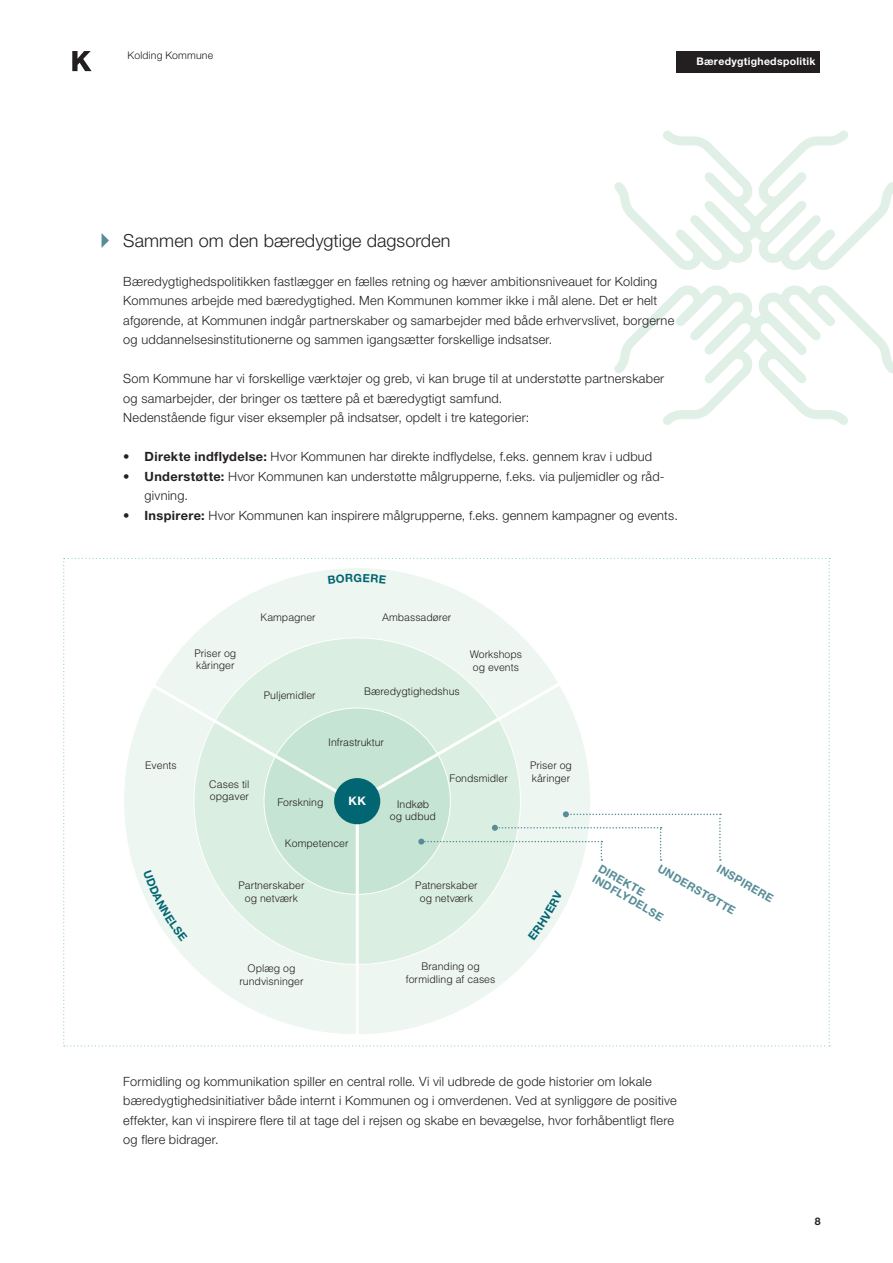
<style>
.page{position:relative;width:893px;height:1263px;background:#fff}
.page>*{position:absolute;margin:0;border:0;box-sizing:border-box;transform-origin:0 0}
.SPOR{font:300 18px "Helvetica Neue LT Std";letter-spacing:.005em;color:#231f20}
.Brødtekst{font:300 12.75px/19.5px "Helvetica Neue LT Std";letter-spacing:.02em;color:#231f20}
.Brødtekst_punkt_niv1_dot{font:300 12.75px/19.5px "Helvetica Neue LT Std";letter-spacing:.02em;color:#231f20}
.t1{font:700 11.7px "Helvetica Neue LT Std";color:#fff}
.t2{font:700 11.25px "Helvetica Neue LT Std";color:#588d98}
.t3{font:700 11.25px "Helvetica Neue LT Std";color:#016671}
.t4{font:300 10.5px/12.6px "Helvetica LT Std";color:#231f20;text-align:center}
.t5{font:700 10.5px "Helvetica Neue LT Std";letter-spacing:.03em;color:#fff}
.t6{font:300 10.5px "Helvetica Neue LT Std";letter-spacing:.02em;color:#231f20}
.t7{font:700 10.5px "Helvetica Neue LT Std";color:#231f20}
.s1{font-weight:700}
</style>
<div class="page">
<svg style="left:72px;top:51px;width:20px;height:20px"></svg>
<div style="left:676px;top:51px;width:144px;height:21px;background:#231f20"></div>
<svg style="left:614px;top:130px;width:279px;height:295px"></svg>
<svg style="left:102px;top:233px;width:7px;height:15px"></svg>
<svg style="left:63px;top:558px;width:767px;height:488px"></svg>
<p class="t6" style="left:128px;top:48px;width:87px">Kolding Kommune</p>
<p class="t5" style="left:696px;top:55px;width:120px">Bæredygtighedspolitik</p>
<p class="SPOR" style="left:123px;top:229px;width:329px">Sammen om den bæredygtige dagsorden</p>
<p class="Brødtekst" style="left:123px;top:271px;width:552px">Bæredygtighedspolitikken fastlægger en fælles retning og hæver ambitionsniveauet for Kolding Kommunes arbejde med bæredygtighed. Men Kommunen kommer ikke i mål alene. Det er helt afgørende, at Kommunen indgår partnerskaber og samarbejder med både erhvervslivet, borgerne og uddannelsesinstitutionerne og sammen igangsætter forskellige indsatser.</p>
<p class="Brødtekst" style="left:123px;top:369px;width:542px">Som Kommune har vi forskellige værktøjer og greb, vi kan bruge til at understøtte partnerskaber og samarbejder, der bringer os tættere på et bæredygtigt samfund.</p>
<p class="Brødtekst" style="left:123px;top:408px;width:408px">Nedenstående figur viser eksempler på indsatser, opdelt i tre kategorier:</p>
<p class="Brødtekst_punkt_niv1_dot" style="left:123px;top:447px;width:530px"><span class="s1">• Direkte indflydelse:</span> Hvor Kommunen har direkte indflydelse, f.eks. gennem krav i udbud</p>
<p class="Brødtekst_punkt_niv1_dot" style="left:145px;top:466px;width:521px;text-indent:-21px"><span class="s1">• Understøtte:</span> Hvor Kommunen kan understøtte målgrupperne, f.eks. via puljemidler og råd&shy;givning.</p>
<p class="Brødtekst_punkt_niv1_dot" style="left:123px;top:505px;width:556px"><span class="s1">• Inspirere:</span> Hvor Kommunen kan inspirere målgrupperne, f.eks. gennem kampagner og events.</p>
<p class="t4" style="left:145px;top:759px;width:33px">Events</p>
<p class="t4" style="left:194px;top:646px;width:44px;text-align:left">Priser og kåringer</p>
<p class="t4" style="left:260px;top:610px;width:57px">Kampagner</p>
<p class="t4" style="left:264px;top:689px;width:53px">Puljemidler</p>
<p class="t3" style="left:353px;top:571px;width:10px">G</p>
<p class="t4" style="left:382px;top:610px;width:71px">Ambassadører</p>
<p class="t4" style="left:364px;top:685px;width:97px">Bæredygtighedshus</p>
<p class="t4" style="left:470px;top:648px;width:54px;text-align:left">Workshops og events</p>
<p class="t4" style="left:209px;top:778px;width:42px;text-align:left">Cases til opgaver</p>
<p class="t4" style="left:328px;top:736px;width:58px">Infrastruktur</p>
<p class="t4" style="left:277px;top:795px;width:48px">Forskning</p>
<p class="t1" style="left:349px;top:794px;width:19px">KK</p>
<p class="t4" style="left:285px;top:837px;width:65px">Kompetencer</p>
<p class="t4" style="left:390px;top:797px;width:48px">Indkøb og udbud</p>
<p class="t4" style="left:450px;top:771px;width:60px">Fondsmidler</p>
<p class="t4" style="left:530px;top:759px;width:43px;text-align:left">Priser og kåringer</p>
<p class="t4" style="left:238px;top:879px;width:68px">Partnerskaber og netværk</p>
<p class="t4" style="left:239px;top:962px;width:66px">Oplæg og rundvisninger</p>
<p class="t4" style="left:415px;top:879px;width:64px">Patnerskaber og netværk</p>
<p class="t4" style="left:406px;top:960px;width:91px">Branding og formidling af cases</p>
<p class="t2" style="left:603px;top:861px;width:53px;rotate:30deg">DIREKTE</p>
<p class="t2" style="left:662px;top:862px;width:89px;rotate:30deg">UNDERSTØTTE</p>
<p class="t2" style="left:721px;top:861px;width:65px;rotate:30deg">INSPIRERE</p>
<p class="t2" style="left:597px;top:872px;width:81px;rotate:30deg">INDFLYDELSE</p>
<p class="Brødtekst" style="left:123px;top:1071px;width:555px">Formidling og kommunikation spiller en central rolle. Vi vil udbrede de gode historier om lokale bæredygtighedsinitiativer både internt i Kommunen og i omverdenen. Ved at synliggøre de positive effekter, kan vi inspirere flere til at tage del i rejsen og skabe en bevægelse, hvor forhåbentligt flere og flere bidrager.</p>
<p class="t7" style="left:815px;top:1214px;width:7px">8</p>
</div>
